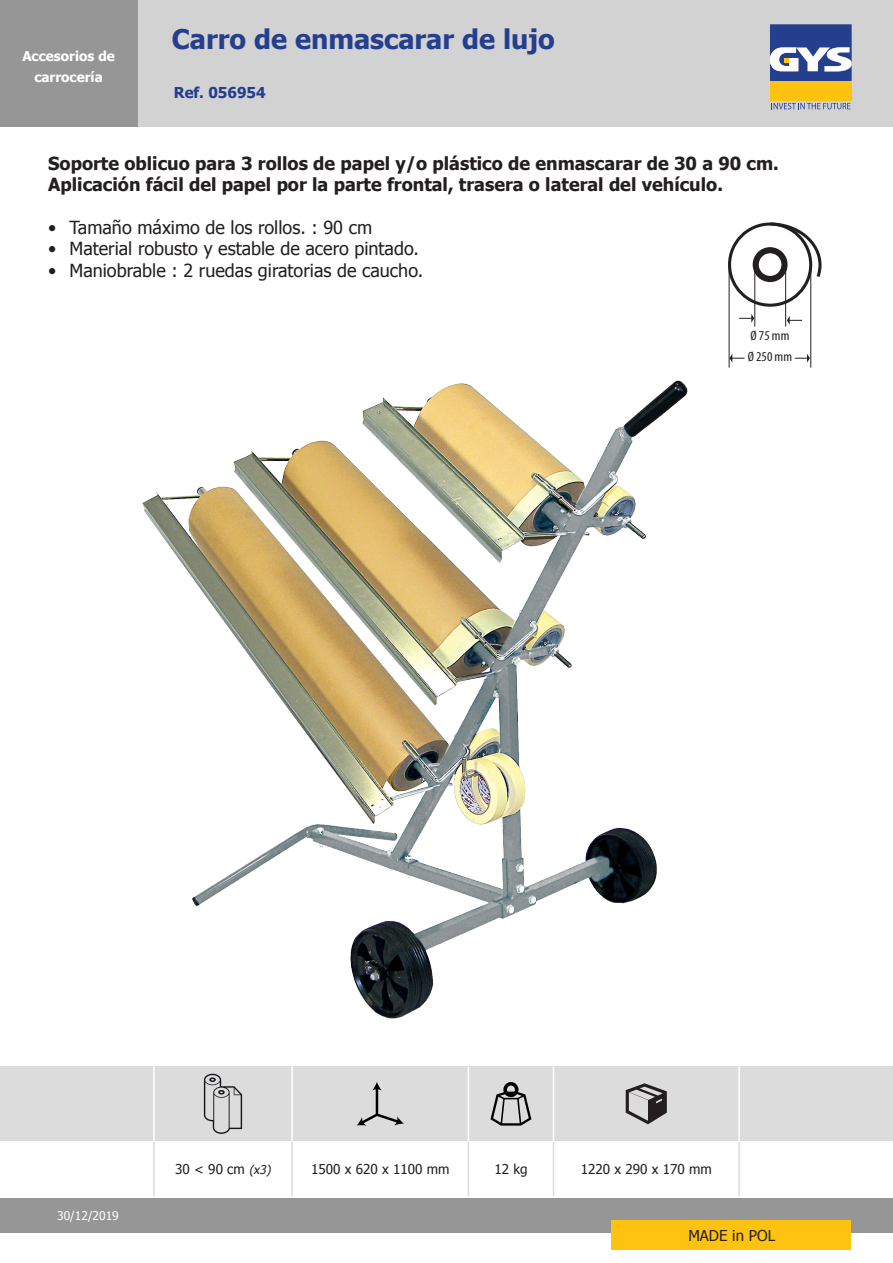
<style>
.page{position:relative;width:893px;height:1263px;background:#fff}
.page>*{position:absolute;margin:0;border:0;box-sizing:border-box;transform-origin:0 0}
.t1{font:700 27px "Tahoma";color:#253f8e}
.t2{font:700 18px/21px "Tahoma";color:#231f20}
.t3{font:18px "Tahoma";color:#231f20}
.t4{font:700 15px "Tahoma";color:#253f8e}
.t5{font:15px "Tahoma";color:#231f20}
.t6{font:13.5px "Tahoma";color:#231f20}
.t7{font:700 13.5px/21px "Tahoma";color:#fff;text-align:center}
.t8{font:condensed 13.5px/21px "Myriad Pro";color:#231f20;scale:1.04 1}
.t9{font:12px "Tahoma";color:#fff}
.s1{font-style:italic;font-size:12px}
</style>
<div class="page">
<div style="left:137px;top:0;width:756px;height:127px;background:#d2d2d2"></div>
<div style="left:0;top:1198px;width:893px;height:34px;background:#969696"></div>
<div style="left:0;top:0;width:137px;height:127px;background:#969696"></div>
<div style="left:611px;top:1220px;width:239px;height:30px;background:#fec210"></div>
<div style="left:0;top:1066px;width:893px;height:75px;background:#dcdcdc"></div>
<hr style="left:153px;top:1066px;width:2px;height:75px;background:#fff">
<hr style="left:291px;top:1066px;width:2px;height:75px;background:#fff">
<hr style="left:153px;top:1141px;width:2px;height:55px;background:#dcdcdc">
<hr style="left:291px;top:1141px;width:2px;height:55px;background:#dcdcdc">
<hr style="left:468px;top:1141px;width:1px;height:55px;background:#dcdcdc">
<hr style="left:553px;top:1141px;width:1px;height:55px;background:#dcdcdc">
<hr style="left:738px;top:1141px;width:2px;height:55px;background:#dcdcdc">
<hr style="left:468px;top:1066px;width:1px;height:75px;background:#fff">
<hr style="left:553px;top:1066px;width:1px;height:75px;background:#fff">
<hr style="left:738px;top:1066px;width:2px;height:75px;background:#fff">
<svg style="left:204px;top:1074px;width:38px;height:60px"></svg>
<svg style="left:357px;top:1082px;width:47px;height:44px"></svg>
<svg style="left:490px;top:1082px;width:41px;height:43px"></svg>
<svg style="left:626px;top:1083px;width:41px;height:41px"></svg>
<div style="left:770px;top:81px;width:82px;height:19px;background:#fec210"></div>
<svg style="left:770px;top:24px;width:82px;height:57px;background:#6173ab"></svg>
<svg style="left:773px;top:103px;width:77px;height:6px"></svg>
<div style="left:753px;top:247px;width:35px;height:35px;border:6px solid #231f20;border-radius:50%"></div>
<div style="left:728px;top:222px;width:84px;height:85px;border:3px solid #231f20;border-radius:50%"></div>
<svg style="left:767px;top:222px;width:55px;height:58px"></svg>
<hr style="left:754px;top:267px;width:1px;height:59px;background:#231f20">
<hr style="left:729px;top:267px;width:1px;height:101px;background:#231f20">
<hr style="left:785px;top:267px;width:1px;height:59px;background:#231f20">
<hr style="left:810px;top:267px;width:1px;height:101px;background:#231f20">
<svg style="left:739px;top:314px;width:15px;height:9px"></svg>
<svg style="left:795px;top:354px;width:15px;height:9px"></svg>
<svg style="left:729px;top:354px;width:16px;height:9px"></svg>
<svg style="left:787px;top:316px;width:15px;height:9px"></svg>
<img style="left:143px;top:381px;width:545px;height:638px">
<p class="t7" style="left:22px;top:45px;width:94px">Accesorios de carrocería</p>
<p class="t1" style="left:172px;top:20px;width:385px">Carro de enmascarar de lujo</p>
<p class="t4" style="left:174px;top:82px;width:93px">Ref. 056954</p>
<p class="t2" style="left:48px;top:151px;width:732px">Soporte oblicuo para 3 rollos de papel y/o plástico de enmascarar de 30 a 90 cm.<br>Aplicación fácil del papel por la parte frontal, trasera o lateral del vehículo.</p>
<p class="t3" style="left:48px;top:215px;width:325px">• Tamaño máximo de los rollos. : 90 cm</p>
<p class="t3" style="left:48px;top:237px;width:372px">• Material robusto y estable de acero pintado.</p>
<p class="t3" style="left:48px;top:258px;width:377px">• Maniobrable : 2 ruedas giratorias de caucho.</p>
<p class="t8" style="left:748px;top:325px;width:44px">Ø 75 mm<br>Ø 250 mm</p>
<p class="t9" style="left:57px;top:1207px;width:63px">30/12/2019</p>
<p class="t6" style="left:175px;top:1160px;width:100px">30 &lt; 90 cm <span class="s1">(x3)</span></p>
<p class="t6" style="left:311px;top:1160px;width:140px">1500 x 620 x 1100 mm</p>
<p class="t6" style="left:494px;top:1160px;width:35px">12 kg</p>
<p class="t6" style="left:581px;top:1160px;width:132px">1220 x 290 x 170 mm</p>
<p class="t5" style="left:688px;top:1225px;width:88px">MADE in POL</p>
</div>
